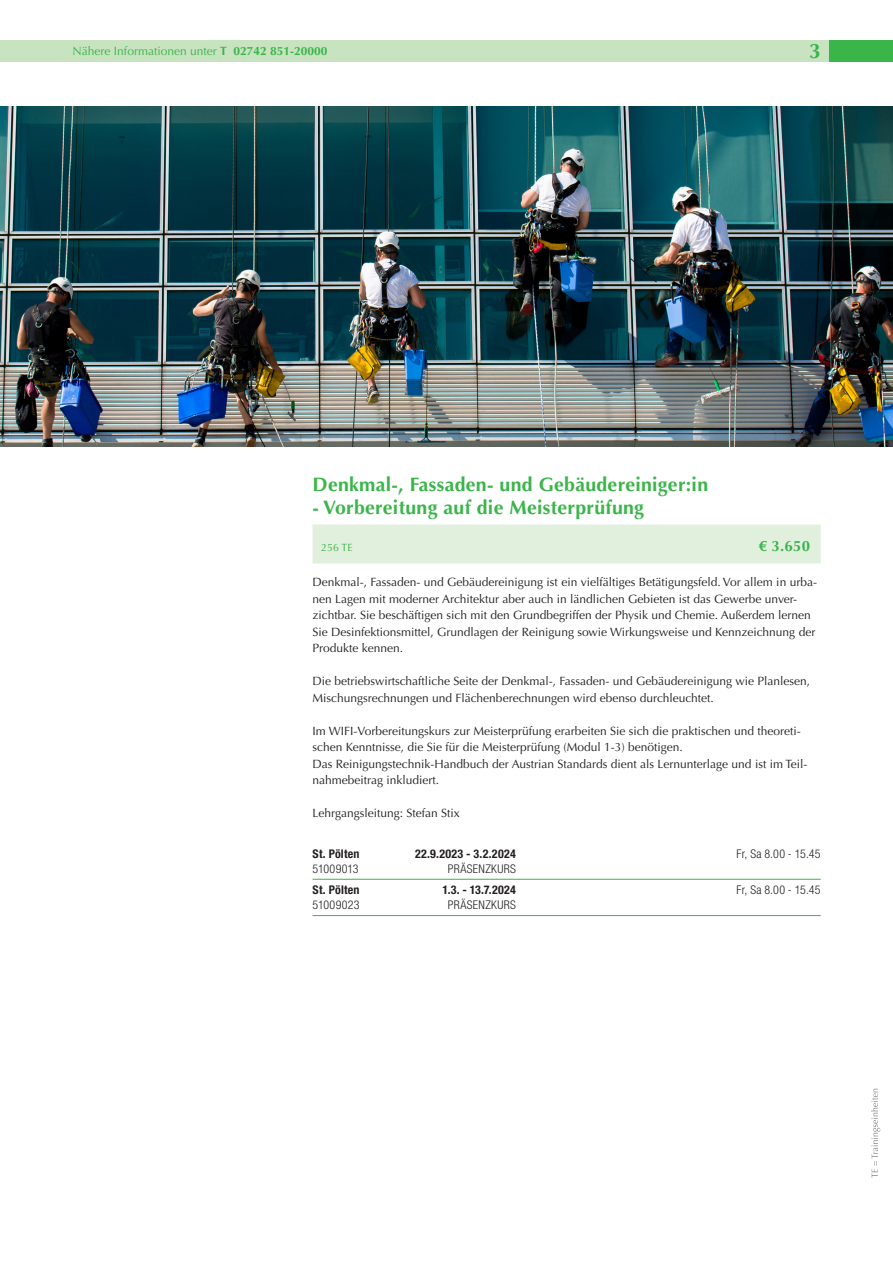
<style>
.page{position:relative;width:893px;height:1263px;background:#fff}
.page>*{position:absolute;margin:0;border:0;box-sizing:border-box;transform-origin:0 0}
.t1{font:700 21px "Optima LT Std";color:#3ab54a}
.t2{font:700 19.5px "Optima LT Std";letter-spacing:.015em;color:#3ab54a}
.t3{font:700 15px "Optima LT Std";color:#3ab54a}
.t4{font:12px/16.5px "Optima LT Std";color:#231f20}
.t5{font:300 condensed 12px "Helvetica Neue LT Std";letter-spacing:.03em;color:#231f20}
.t6{font:700 condensed 12px "Helvetica Neue LT Std";letter-spacing:.02em;color:#231f20}
.t7{font:12px "Optima LT Std";color:#3ab54a}
.t8{font:300 condensed 12px "Helvetica Neue LT Std";letter-spacing:.005em;color:#231f20}
.t9{font:10.5px "Optima LT Std";color:#3ab54a}
.s1{font-weight:700}
</style>
<div class="page">
<div style="left:0;top:40px;width:857px;height:22px;background:#c7e3c0"></div>
<div style="left:829px;top:40px;width:64px;height:22px;background:#3ab54a"></div>
<svg style="left:871px;top:1089px;width:9px;height:89px"></svg>
<div style="left:313px;top:525px;width:508px;height:38px;background:#e1efdd"></div>
<hr style="left:313px;top:879px;width:203px;height:1px;background:#3ab54a">
<hr style="left:516px;top:879px;width:305px;height:1px;background:#3ab54a">
<hr style="left:313px;top:915px;width:203px;height:1px;background:#3ab54a">
<hr style="left:516px;top:915px;width:305px;height:1px;background:#3ab54a">
<img style="left:0;top:106px;width:893px;height:340px">
<p class="t7" style="left:73px;top:44px;width:256px">Nähere Informationen unter <span class="s1">T 02742 851-20000</span></p>
<h1 class="t1" style="left:809px;top:39px;width:13px">3</h1>
<h2 class="t2" style="left:313px;top:473px;width:397px">Denkmal-, Fassaden- und Gebäudereiniger:in</h2>
<h2 class="t2" style="left:313px;top:496px;width:333px">- Vorbereitung auf die Meisterprüfung</h2>
<p class="t9" style="left:321px;top:541px;width:33px">256 TE</p>
<p class="t3" style="left:759px;top:537px;width:53px">€ 3.650</p>
<p class="t4" style="left:313px;top:574px;width:506px">Denkmal-, Fassaden- und Gebäudereinigung ist ein vielfältiges Betätigungsfeld. Vor allem in urba&shy;nen Lagen mit moderner Architektur aber auch in ländlichen Gebieten ist das Gewerbe unver&shy;zichtbar. Sie beschäftigen sich mit den Grundbegriffen der Physik und Chemie. Außerdem lernen Sie Desinfektionsmittel, Grundlagen der Reinigung sowie Wirkungsweise und Kennzeichnung der Produkte kennen.</p>
<p class="t4" style="left:313px;top:673px;width:499px">Die betriebswirtschaftliche Seite der Denkmal-, Fassaden- und Gebäudereinigung wie Planlesen,<br>Mischungsrechnungen und Flächenberechnungen wird ebenso durchleuchtet.</p>
<p class="t4" style="left:313px;top:723px;width:497px">Im WIFI-Vorbereitungskurs zur Meisterprüfung erarbeiten Sie sich die praktischen und theoreti&shy;schen Kenntnisse, die Sie für die Meisterprüfung (Modul 1-3) benötigen.<br>Das Reinigungstechnik-Handbuch der Austrian Standards dient als Lernunterlage und ist im Teil&shy;nahmebeitrag inkludiert.</p>
<p class="t4" style="left:313px;top:805px;width:149px">Lehrgangsleitung: Stefan Stix</p>
<p class="t6" style="left:313px;top:846px;width:49px">St. Pölten</p>
<p class="t6" style="left:415px;top:846px;width:102px">22.9.2023 - 3.2.2024</p>
<p class="t8" style="left:313px;top:862px;width:48px">51009013</p>
<p class="t5" style="left:448px;top:862px;width:70px">PRÄSENZKURS</p>
<p class="t5" style="left:736px;top:847px;width:86px">Fr, Sa 8.00 - 15.45</p>
<p class="t6" style="left:313px;top:883px;width:49px">St. Pölten</p>
<p class="t6" style="left:442px;top:883px;width:75px">1.3. - 13.7.2024</p>
<p class="t5" style="left:313px;top:898px;width:49px">51009023</p>
<p class="t5" style="left:448px;top:898px;width:70px">PRÄSENZKURS</p>
<p class="t5" style="left:736px;top:883px;width:86px">Fr, Sa 8.00 - 15.45</p>
</div>
